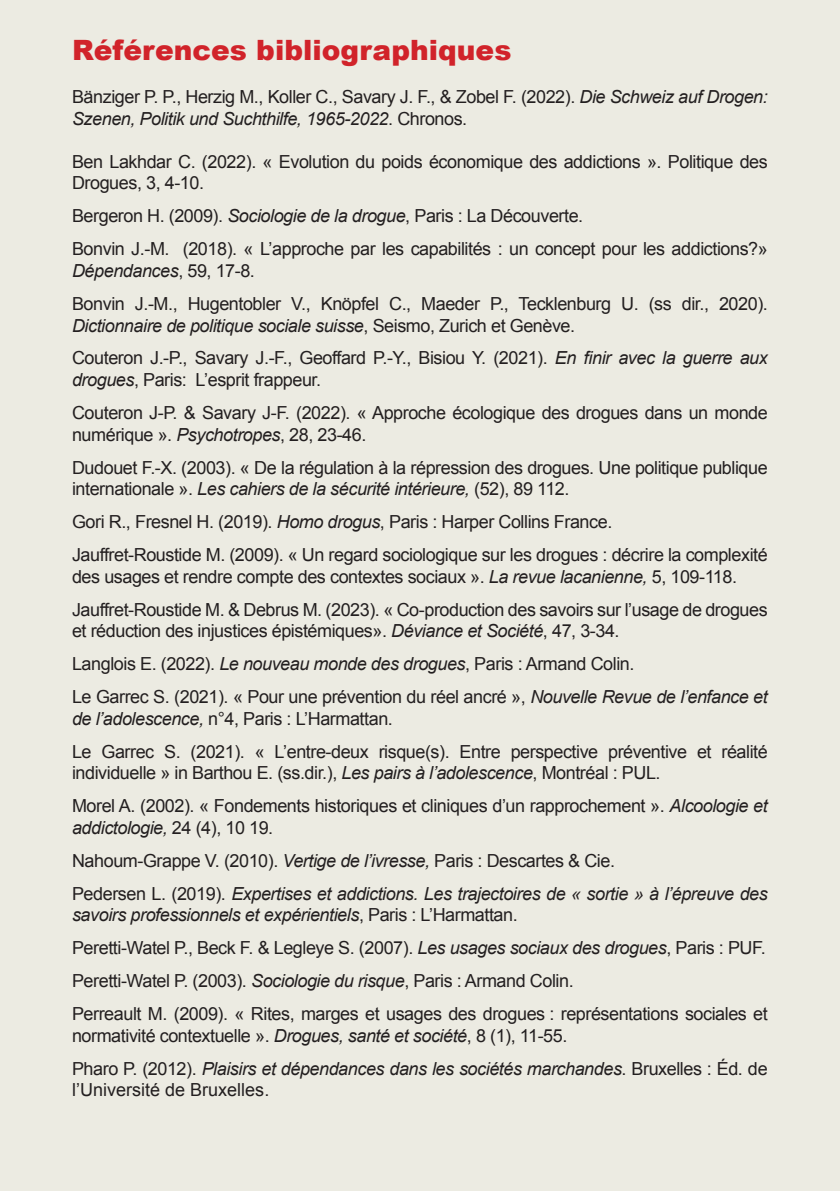
<style>
.page{position:relative;width:840px;height:1191px;background:#fff}
.page>*{position:absolute;margin:0;border:0;box-sizing:border-box;transform-origin:0 0}
.t1{font:900 28px "Arial";color:#d1232a}
.t2{font:18px/21.6px "Arial";letter-spacing:-.025em;color:#231f20}
.t3{font:italic 18px/21.6px "Arial";letter-spacing:-.025em;color:#231f20}
.t4{font:18px/21.6px "Arial";color:#231f20}
.s1{font-style:italic}
.s2{font-style:normal}
</style>
<div class="page">
<div style="left:0;top:0;width:839px;height:1191px;background:#ecebe2"></div>
<p class="t1" style="left:72px;top:29px;width:440px">Références bibliographiques</p>
<p class="t2" style="left:72px;top:86px;width:697px">Bänziger P. P., Herzig M., Koller C., Savary J. F., &amp; Zobel F. (2022). <span class="s1">Die Schweiz auf Drogen:<br>Szenen, Politik und Suchthilfe, 1965-2022</span>. Chronos.</p>
<p class="t2" style="left:72px;top:151px;width:696px">Ben Lakhdar C. (2022). « Evolution du poids économique des addictions ». Politique des<br>Drogues, 3, 4-10.</p>
<p class="t2" style="left:72px;top:205px;width:512px">Bergeron H. (2009). <span class="s1">Sociologie de la drogue</span>, Paris : La Découverte.</p>
<p class="t2" style="left:72px;top:238px;width:696px">Bonvin J.-M. (2018). « L’approche par les capabilités : un concept pour les addictions?»<br><span class="s1">Dépendances</span>, 59, 17-8.</p>
<p class="t2" style="left:72px;top:293px;width:697px">Bonvin J.-M., Hugentobler V., Knöpfel C., Maeder P., Tecklenburg U. (ss dir., 2020).<br><span class="s1">Dictionnaire de politique sociale suisse</span>, Seismo, Zurich et Genève.</p>
<p class="t2" style="left:72px;top:347px;width:697px">Couteron J.-P., Savary J.-F., Geoffard P.-Y., Bisiou Y. (2021). <span class="s1">En finir avec la guerre aux drogues</span>, Paris: L’esprit frappeur.</p>
<p class="t2" style="left:72px;top:402px;width:696px">Couteron J-P. &amp; Savary J-F. (2022). « Approche écologique des drogues dans un monde numérique ». <span class="s1">Psychotropes</span>, 28, 23-46.</p>
<p class="t2" style="left:72px;top:456px;width:696px">Dudouet F.-X. (2003). « De la régulation à la répression des drogues. Une politique publique internationale ». <span class="s1">Les cahiers de la sécurité intérieure,</span> (52), 89 112.</p>
<p class="t2" style="left:72px;top:511px;width:541px">Gori R., Fresnel H. (2019). <span class="s1">Homo drogus</span>, Paris : Harper Collins France.</p>
<p class="t2" style="left:72px;top:544px;width:696px">Jauffret-Roustide M. (2009). « Un regard sociologique sur les drogues : décrire la complexité des usages et rendre compte des contextes sociaux ». <span class="s1">La revue lacanienne,</span> 5, 109-118.</p>
<p class="t2" style="left:72px;top:599px;width:696px">Jauffret-Roustide M. &amp; Debrus M. (2023). « Co-production des savoirs sur l’usage de drogues et réduction des injustices épistémiques». <span class="s1">Déviance et Société</span>, 47, 3-34.</p>
<p class="t2" style="left:72px;top:653px;width:563px">Langlois E. (2022). <span class="s1">Le nouveau monde des drogues</span>, Paris : Armand Colin.</p>
<p class="t2" style="left:72px;top:686px;width:697px">Le Garrec S. (2021). « Pour une prévention du réel ancré », <span class="s1">Nouvelle Revue de l’enfance et de l’adolescence,</span> n°4, Paris : L’Harmattan.</p>
<p class="t2" style="left:72px;top:741px;width:696px">Le Garrec S. (2021). « L’entre-deux risque(s). Entre perspective préventive et réalité individuelle » in Barthou E. (ss.dir.), <span class="s1">Les pairs à l’adolescence</span>, Montréal : PUL.</p>
<p class="t2" style="left:72px;top:795px;width:697px">Morel A. (2002). « Fondements historiques et cliniques d’un rapprochement ». <span class="s1">Alcoologie et addictologie,</span> 24 (4), 10 19.</p>
<p class="t2" style="left:72px;top:850px;width:544px">Nahoum-Grappe V. (2010). <span class="s1">Vertige de l’ivresse,</span> Paris : Descartes &amp; Cie.</p>
<p class="t3" style="left:72px;top:883px;width:696px"><span class="s2">Pedersen L. (2019).</span> Expertises et addictions. Les trajectoires de « sortie » à l’épreuve des savoirs professionnels et expérientiels<span class="s2">, Paris : L’Harmattan.</span></p>
<p class="t2" style="left:72px;top:937px;width:694px">Peretti-Watel P., Beck F. &amp; Legleye S. (2007). <span class="s1">Les usages sociaux des drogues</span>, Paris : PUF.</p>
<p class="t2" style="left:72px;top:970px;width:503px">Peretti-Watel P. (2003). <span class="s1">Sociologie du risque</span>, Paris : Armand Colin.</p>
<p class="t2" style="left:72px;top:1003px;width:697px">Perreault M. (2009). « Rites, marges et usages des drogues : représentations sociales et normativité contextuelle ». <span class="s1">Drogues, santé et société</span>, 8 (1), 11-55.</p>
<p class="t4" style="left:72px;top:1057px;width:697px">Pharo P. (2012). <span class="s1">Plaisirs et dépendances dans les sociétés marchandes</span>. Bruxelles : Éd. de l’Université de Bruxelles.</p>
</div>
